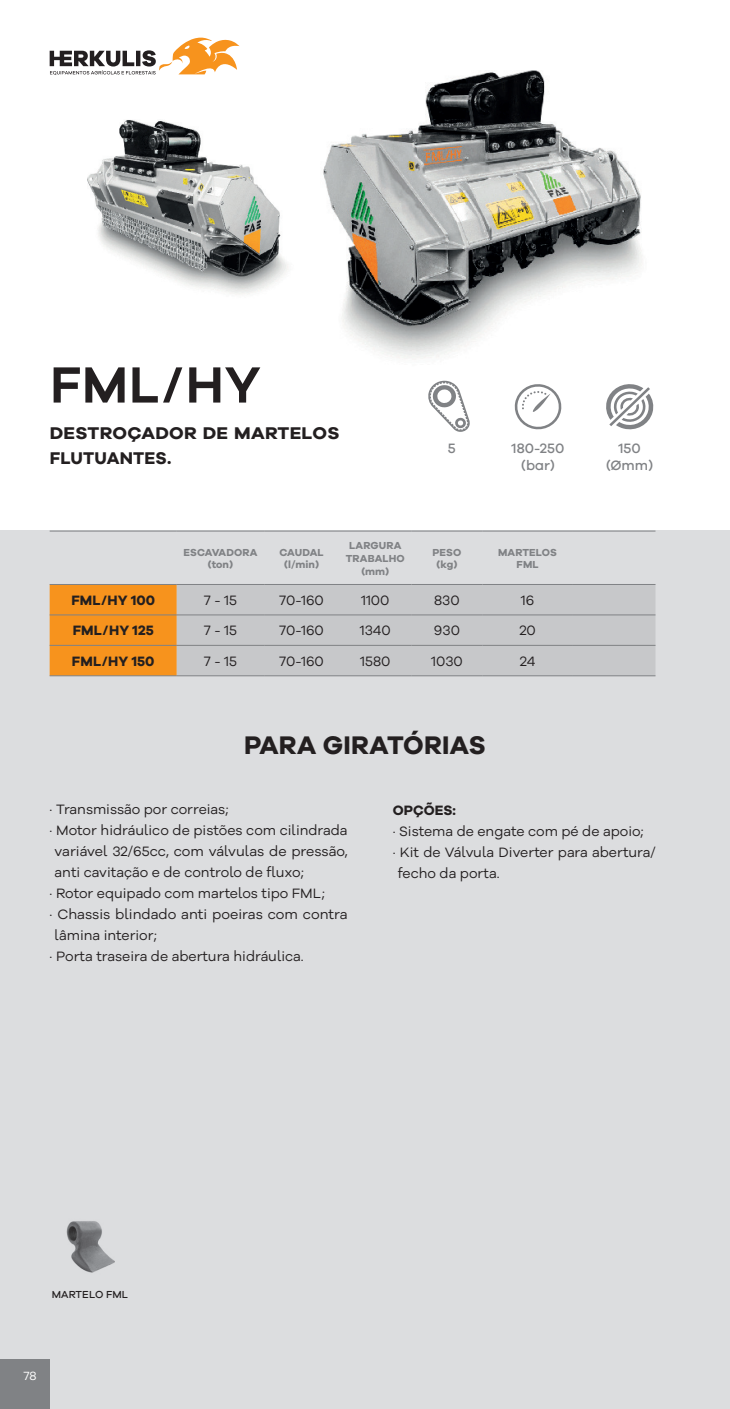
<style>
.page{position:relative;width:730px;height:1409px;background:#fff}
.page>*{position:absolute;margin:0;border:0;box-sizing:border-box;transform-origin:0 0}
.t1{font:600 52.5px "Galano Grotesque";color:#231f20}
.t2{font:700 26.25px "Galano Grotesque";letter-spacing:.01em;color:#231f20}
.t3{font:700 17.5px/24.5px "Galano Grotesque";letter-spacing:.01em;color:#231f20;scale:1.07 1}
.t4{font:14px "Galano Grotesque Alt";color:#231f20}
.t5{font:700 14px "Galano Grotesque Alt";letter-spacing:.01em;color:#231f20}
.t6{font:500 14px/16.8px "Galano Grotesque";color:#808285;text-align:center}
.t7{font:700 14px "Galano Grotesque";color:#231f20}
.t8{font:12.25px "Galano Grotesque Alt";color:#fff}
.t9{font:700 10.5px/12.6px "Galano Grotesque";letter-spacing:.01em;color:#808285;text-align:center}
.t10{font:500 10.5px "Galano Grotesque Alt";letter-spacing:.01em;color:#231f20}
</style>
<div class="page">
<div style="left:0;top:531px;width:729px;height:878px;background:#dcdddf"></div>
<div style="left:0;top:1359px;width:50px;height:50px;background:#808285"></div>
<svg style="left:50px;top:37px;width:189px;height:38px"></svg>
<div style="left:50px;top:585px;width:127px;height:90px;background:#f7931d"></div>
<div style="left:177px;top:585px;width:478px;height:90px;background:#c7c8ca"></div>
<hr style="left:50px;top:531px;width:127px;height:1px;background:#808285">
<hr style="left:177px;top:531px;width:87px;height:1px;background:#808285">
<hr style="left:264px;top:531px;width:75px;height:1px;background:#808285">
<hr style="left:339px;top:531px;width:72px;height:1px;background:#808285">
<hr style="left:411px;top:531px;width:71px;height:1px;background:#808285">
<hr style="left:482px;top:531px;width:90px;height:1px;background:#808285">
<hr style="left:572px;top:531px;width:83px;height:1px;background:#808285">
<hr style="left:50px;top:584px;width:127px;height:1px;background:#808285">
<hr style="left:177px;top:584px;width:87px;height:1px;background:#808285">
<hr style="left:264px;top:584px;width:75px;height:1px;background:#808285">
<hr style="left:339px;top:584px;width:72px;height:1px;background:#808285">
<hr style="left:411px;top:584px;width:71px;height:1px;background:#808285">
<hr style="left:482px;top:584px;width:90px;height:1px;background:#808285">
<hr style="left:572px;top:584px;width:83px;height:1px;background:#808285">
<hr style="left:50px;top:615px;width:127px;height:1px;background:#808285">
<hr style="left:177px;top:615px;width:87px;height:1px;background:#808285">
<hr style="left:264px;top:615px;width:75px;height:1px;background:#808285">
<hr style="left:339px;top:615px;width:72px;height:1px;background:#808285">
<hr style="left:411px;top:615px;width:71px;height:1px;background:#808285">
<hr style="left:482px;top:615px;width:90px;height:1px;background:#808285">
<hr style="left:572px;top:615px;width:83px;height:1px;background:#808285">
<hr style="left:50px;top:645px;width:127px;height:1px;background:#808285">
<hr style="left:177px;top:645px;width:87px;height:1px;background:#808285">
<hr style="left:264px;top:645px;width:75px;height:1px;background:#808285">
<hr style="left:339px;top:645px;width:72px;height:1px;background:#808285">
<hr style="left:411px;top:645px;width:71px;height:1px;background:#808285">
<hr style="left:482px;top:645px;width:90px;height:1px;background:#808285">
<hr style="left:572px;top:645px;width:83px;height:1px;background:#808285">
<hr style="left:50px;top:675px;width:127px;height:1px;background:#808285">
<hr style="left:177px;top:675px;width:87px;height:1px;background:#808285">
<hr style="left:264px;top:675px;width:75px;height:1px;background:#808285">
<hr style="left:339px;top:675px;width:72px;height:1px;background:#808285">
<hr style="left:411px;top:675px;width:71px;height:1px;background:#808285">
<hr style="left:482px;top:675px;width:90px;height:1px;background:#808285">
<hr style="left:572px;top:675px;width:83px;height:1px;background:#808285">
<svg style="left:606px;top:384px;width:48px;height:46px"></svg>
<svg style="left:514px;top:384px;width:48px;height:46px"></svg>
<img style="left:323px;top:70px;width:319px;height:290px">
<img style="left:87px;top:120px;width:201px;height:175px">
<img style="left:66px;top:1221px;width:49px;height:52px">
<svg style="left:428px;top:381px;width:41px;height:51px"></svg>
<h1 class="t1" style="left:50px;top:353px;width:212px">FML/HY</h1>
<p class="t3" style="left:50px;top:421px;width:272px">DESTROÇADOR DE MARTELOS<br>FLUTUANTES.</p>
<p class="t6" style="left:447px;top:440px;width:9px">5</p>
<p class="t6" style="left:511px;top:440px;width:54px">180-250 (bar)</p>
<p class="t9" style="left:183px;top:545px;width:75px">ESCAVADORA (ton)</p>
<p class="t9" style="left:279px;top:545px;width:46px">CAUDAL (l/min)</p>
<p class="t9" style="left:345px;top:539px;width:60px">LARGURA<br>TRABALHO (mm)</p>
<p class="t9" style="left:432px;top:545px;width:30px">PESO (kg)</p>
<p class="t9" style="left:498px;top:545px;width:60px">MARTELOS<br>FML</p>
<p class="t5" style="left:71px;top:591px;width:85px">FML/HY 100</p>
<p class="t4" style="left:204px;top:591px;width:35px">7 - 15</p>
<p class="t4" style="left:279px;top:591px;width:46px">70-160</p>
<p class="t4" style="left:361px;top:591px;width:30px">1100</p>
<p class="t4" style="left:434px;top:591px;width:27px">830</p>
<p class="t4" style="left:520px;top:591px;width:15px">16</p>
<p class="t5" style="left:73px;top:622px;width:82px">FML/HY 125</p>
<p class="t4" style="left:204px;top:622px;width:35px">7 - 15</p>
<p class="t4" style="left:279px;top:622px;width:46px">70-160</p>
<p class="t4" style="left:359px;top:622px;width:33px">1340</p>
<p class="t4" style="left:433px;top:622px;width:28px">930</p>
<p class="t4" style="left:519px;top:622px;width:18px">20</p>
<p class="t5" style="left:72px;top:652px;width:84px">FML/HY 150</p>
<p class="t4" style="left:204px;top:652px;width:35px">7 - 15</p>
<p class="t4" style="left:279px;top:652px;width:46px">70-160</p>
<p class="t4" style="left:360px;top:652px;width:32px">1580</p>
<p class="t4" style="left:431px;top:652px;width:33px">1030</p>
<p class="t4" style="left:519px;top:652px;width:17px">24</p>
<h2 class="t2" style="left:244px;top:729px;width:243px">PARA GIRATÓRIAS</h2>
<p class="t6" style="left:606px;top:440px;width:48px">150 (Ømm)</p>
<p class="t4" style="left:50px;top:800px;width:180px">· Transmissão por correias;</p>
<p class="t4" style="left:50px;top:821px;width:299px">· Motor hidráulico de pistões com cilindrada</p>
<p class="t4" style="left:55px;top:842px;width:294px">variável 32/65cc, com válvulas de pressão,</p>
<p class="t4" style="left:55px;top:863px;width:251px">anti cavitação e de controlo de fluxo;</p>
<p class="t4" style="left:50px;top:884px;width:276px">· Rotor equipado com martelos tipo FML;</p>
<p class="t4" style="left:50px;top:905px;width:299px">· Chassis blindado anti poeiras com contra</p>
<p class="t4" style="left:55px;top:926px;width:104px">lâmina interior;</p>
<p class="t4" style="left:50px;top:947px;width:255px">· Porta traseira de abertura hidráulica.</p>
<p class="t7" style="left:392px;top:801px;width:65px">OPÇÕES:</p>
<p class="t4" style="left:392px;top:822px;width:252px">· Sistema de engate com pé de apoio;</p>
<p class="t4" style="left:392px;top:843px;width:264px">· Kit de Válvula Diverter para abertura/</p>
<p class="t4" style="left:397px;top:864px;width:103px">fecho da porta.</p>
<p class="t10" style="left:52px;top:1287px;width:78px">MARTELO FML</p>
<p class="t8" style="left:23px;top:1368px;width:15px">78</p>
</div>
